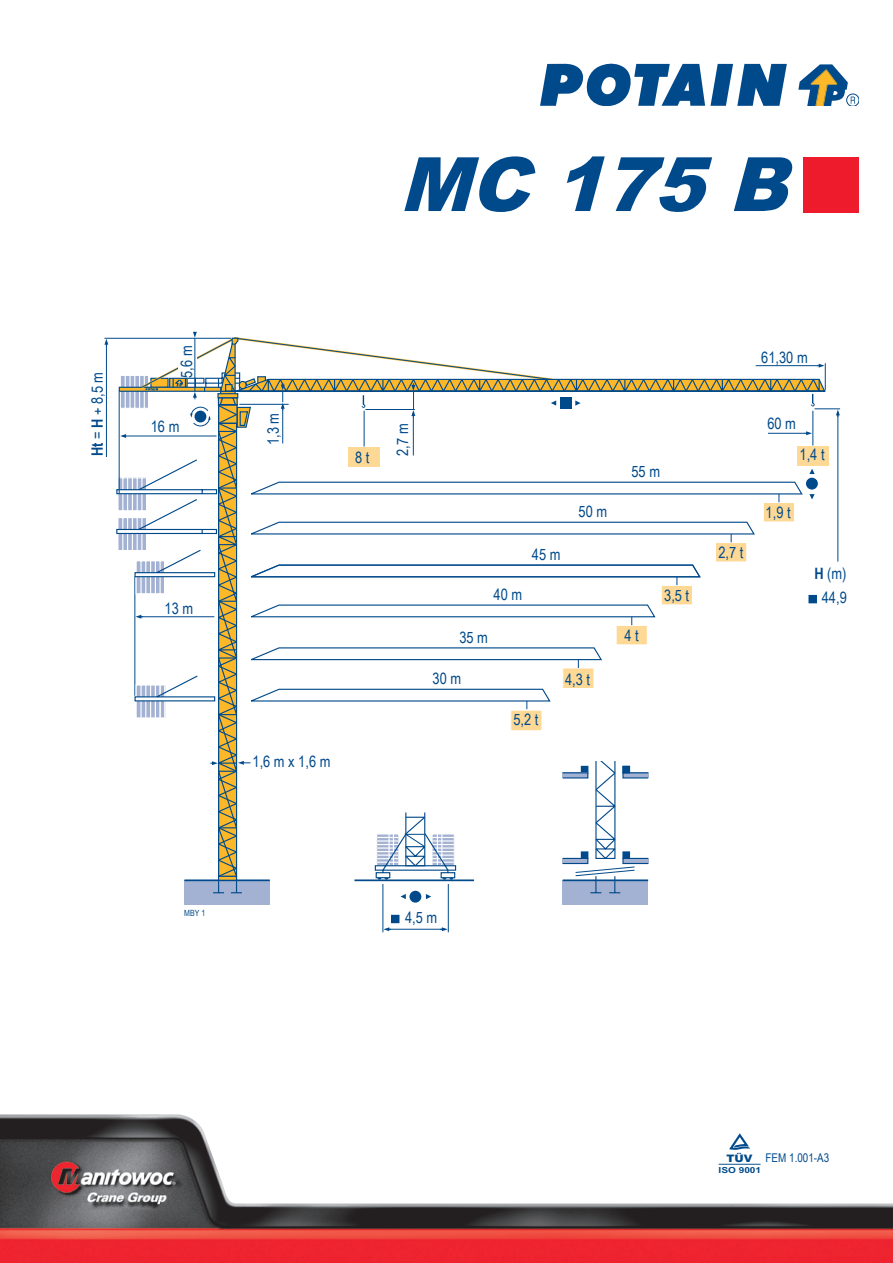
<style>
.page{position:relative;width:893px;height:1263px;background:#fff}
.page>*{position:absolute;margin:0;border:0;box-sizing:border-box;transform-origin:0 0}
.t1{font:italic 900 75px "Arial";color:#004a8b}
.t2{font:15.6px "Arial Narrow";color:#004a8b}
.t3{font:12px "Arial Narrow";color:#004a8b}
.t4{font:900 10.35px "Arial";color:#004a8b;scale:1.09 1}
.t5{font:8.55px "Arial Narrow";color:#004a8b}
.t6{font:700 8.4px "Arial";color:#004a8b;scale:1.21 1}
.s1{font-weight:700}
</style>
<div class="page">
<svg style="left:104px;top:339px;width:4px;height:7px"></svg>
<hr style="left:106px;top:343px;width:1px;height:114px;background:#004a8b">
<hr style="left:104px;top:338px;width:127px;height:1px;background:#004a8b">
<div style="left:184px;top:880px;width:86px;height:24px;background:#a3b1d2"></div>
<svg style="left:383px;top:927px;width:8px;height:4px"></svg>
<svg style="left:409px;top:891px;width:12px;height:12px"></svg>
<hr style="left:448px;top:884px;width:1px;height:48px;background:#004a8b">
<svg style="left:440px;top:927px;width:8px;height:4px"></svg>
<hr style="left:387px;top:929px;width:56px;height:1px;background:#004a8b">
<div style="left:392px;top:915px;width:7px;height:8px;background:#004a8b"></div>
<div style="left:391px;top:915px;width:8px;height:8px;border:1px solid #004a8b"></div>
<div style="left:563px;top:880px;width:85px;height:24px;background:#a3b1d2"></div>
<svg style="left:116px;top:332px;width:724px;height:567px"></svg>
<hr style="left:219px;top:876px;width:17px;height:4px;background:#fcb828">
<div style="left:218px;top:876px;width:19px;height:5px;border:1px solid #004a8b"></div>
<svg style="left:540px;top:64px;width:247px;height:42px"></svg>
<div style="left:846px;top:94px;width:13px;height:12px;border:1px solid #004a8b;border-radius:50%"></div>
<svg style="left:798px;top:64px;width:57px;height:42px"></svg>
<div style="left:804px;top:157px;width:55px;height:56px;background:#ee1b2c"></div>
<img style="left:0;top:1114px;width:893px;height:149px">
<svg style="left:729px;top:1133px;width:22px;height:23px"></svg>
<hr style="left:719px;top:1164px;width:42px;height:1px;background:#004a8b">
<p class="t2" style="left:86px;top:456px;width:86px;rotate:-90deg"><span class="s1">Ht</span> = <span class="s1">H</span> + 8,5 m</p>
<p class="t2" style="left:175px;top:378px;width:34px;rotate:-90deg">5,6 m</p>
<p class="t2" style="left:151px;top:415px;width:30px">16 m</p>
<p class="t2" style="left:165px;top:597px;width:30px">13 m</p>
<p class="t1" style="left:399px;top:130px;width:417px">MC 175B</p>
<p class="t2" style="left:262px;top:445px;width:34px;rotate:-90deg">1,3 m</p>
<p class="t2" style="left:391px;top:456px;width:34px;rotate:-90deg">2,7 m</p>
<p class="t2" style="left:355px;top:446px;width:16px">8 t</p>
<p class="t2" style="left:253px;top:750px;width:79px">1,6 m x 1,6 m</p>
<p class="t2" style="left:761px;top:346px;width:48px">61,30 m</p>
<p class="t2" style="left:767px;top:412px;width:30px">60 m</p>
<p class="t2" style="left:532px;top:543px;width:30px">45 m</p>
<p class="t2" style="left:493px;top:583px;width:30px">40 m</p>
<p class="t2" style="left:459px;top:626px;width:30px">35 m</p>
<p class="t2" style="left:631px;top:460px;width:30px">55 m</p>
<p class="t2" style="left:799px;top:443px;width:27px">1,4 t</p>
<p class="t2" style="left:578px;top:500px;width:30px">50 m</p>
<p class="t2" style="left:766px;top:501px;width:27px">1,9 t</p>
<p class="t2" style="left:718px;top:541px;width:27px">2,7 t</p>
<p class="t2" style="left:624px;top:624px;width:16px">4 t</p>
<p class="t2" style="left:664px;top:584px;width:27px">3,5 t</p>
<p class="t2" style="left:814px;top:562px;width:34px"><span class="s1">H</span> (m)</p>
<p class="t2" style="left:822px;top:586px;width:27px">44,9</p>
<p class="t2" style="left:432px;top:667px;width:30px">30 m</p>
<p class="t2" style="left:513px;top:708px;width:27px">5,2 t</p>
<p class="t2" style="left:565px;top:668px;width:27px">4,3 t</p>
<p class="t5" style="left:184px;top:907px;width:23px">MBY 1</p>
<p class="t2" style="left:405px;top:906px;width:34px">4,5 m</p>
<p class="t4" style="left:727px;top:1150px;width:25px">TÜV</p>
<p class="t6" style="left:719px;top:1165px;width:37px">ISO 9001</p>
<p class="t3" style="left:765px;top:1148px;width:65px">FEM 1.001-A3</p>
</div>
